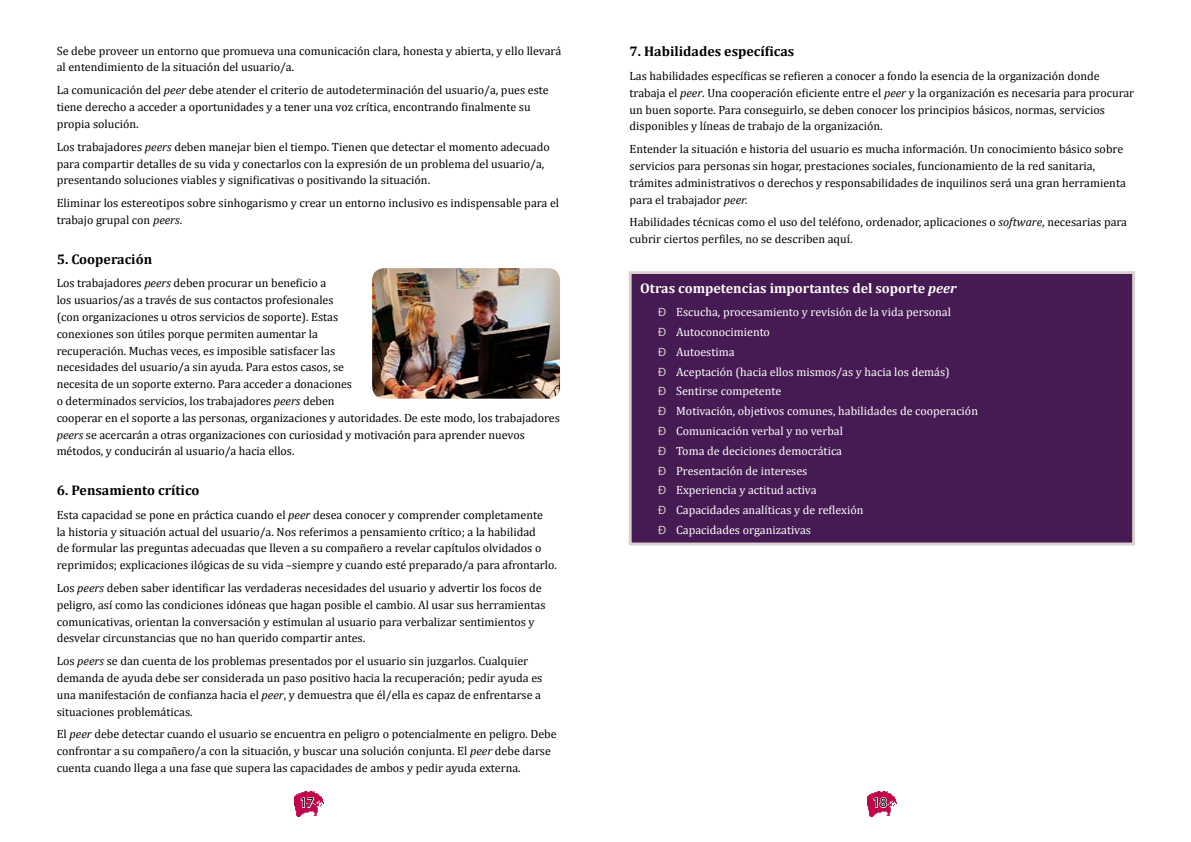
<style>
.page{position:relative;width:1191px;height:842px;background:#fff}
.page>*{position:absolute;margin:0;border:0;box-sizing:border-box;transform-origin:0 0}
.t1{font:700 14px "Cambria";color:#000}
.t2{font:700 14px "Cambria";color:#fff}
.t3{font:14px "Myriad Pro";color:#000}
.t4{font:12px/16.8px "Cambria";color:#000}
.t5{font:12px/19.8px "Cambria";color:#fff}
.s1{font-style:italic}
.s2{font-family:"Myriad Pro";color:#d9d2ce}
</style>
<div class="page">
<img style="left:294px;top:792px;width:30px;height:24px">
<svg style="left:299px;top:797px;width:16px;height:11px"></svg>
<img style="left:867px;top:792px;width:29px;height:24px">
<svg style="left:872px;top:796px;width:16px;height:13px"></svg>
<div style="left:630px;top:273px;width:503px;height:271px;background:#461a52"></div>
<div style="left:629px;top:271px;width:506px;height:274px;border:3px solid #d9d2ce"></div>
<img style="left:372px;top:268px;width:188px;height:131px">
<p class="t4" style="left:57px;top:42px;width:506px">Se debe proveer un entorno que promueva una comunicación clara, honesta y abierta, y ello llevará al entendimiento de la situación del usuario/a.</p>
<p class="t4" style="left:57px;top:82px;width:493px">La comunicación del <span class="s1">peer</span> debe atender el criterio de autodeterminación del usuario/a, pues este tiene derecho a acceder a oportunidades y a tener una voz crítica, encontrando finalmente su propia solución.</p>
<p class="t4" style="left:57px;top:138px;width:494px">Los trabajadores <span class="s1">peers</span> deben manejar bien el tiempo. Tienen que detectar el momento adecuado para compartir detalles de su vida y conectarlos con la expresión de un problema del usuario/a, presentando soluciones viables y significativas o positivando la situación.</p>
<p class="t4" style="left:57px;top:195px;width:504px">Eliminar los estereotipos sobre sinhogarismo y crear un entorno inclusivo es indispensable para el trabajo grupal con <span class="s1">peers</span>.</p>
<p class="t1" style="left:57px;top:249px;width:97px">5. Cooperación</p>
<p class="t4" style="left:57px;top:275px;width:504px">Los trabajadores <span class="s1">peers</span> deben procurar un beneficio a<br>los usuarios/as a través de sus contactos profesionales<br>(con organizaciones u otros servicios de soporte). Estas<br>conexiones son útiles porque permiten aumentar la<br>recuperación. Muchas veces, es imposible satisfacer las<br>necesidades del usuario/a sin ayuda. Para estos casos, se<br>necesita de un soporte externo. Para acceder a donaciones<br>o determinados servicios, los trabajadores <span class="s1">peers</span> deben<br>cooperar en el soporte a las personas, organizaciones y autoridades. De este modo, los trabajadores <span class="s1">peers</span> se acercarán a otras organizaciones con curiosidad y motivación para aprender nuevos métodos, y conducirán al usuario/a hacia ellos.</p>
<p class="t1" style="left:57px;top:480px;width:144px">6. Pensamiento crítico</p>
<p class="t4" style="left:57px;top:506px;width:501px">Esta capacidad se pone en práctica cuando el <span class="s1">peer</span> desea conocer y comprender completamente<br>la historia y situación actual del usuario/a. Nos referimos a pensamiento crítico; a la habilidad<br>de formular las preguntas adecuadas que lleven a su compañero a revelar capítulos olvidados o reprimidos; explicaciones ilógicas de su vida –siempre y cuando esté preparado/a para afrontarlo.</p>
<p class="t4" style="left:57px;top:579px;width:490px">Los <span class="s1">peers</span> deben saber identificar las verdaderas necesidades del usuario y advertir los focos de peligro, así como las condiciones idóneas que hagan posible el cambio. Al usar sus herramientas comunicativas, orientan la conversación y estimulan al usuario para verbalizar sentimientos y desvelar circunstancias que no han querido compartir antes.</p>
<p class="t4" style="left:57px;top:653px;width:487px">Los <span class="s1">peers</span> se dan cuenta de los problemas presentados por el usuario sin juzgarlos. Cualquier demanda de ayuda debe ser considerada un paso positivo hacia la recuperación; pedir ayuda es una manifestación de confianza hacia el <span class="s1">peer</span>, y demuestra que él/ella es capaz de enfrentarse a situaciones problemáticas.</p>
<p class="t4" style="left:57px;top:726px;width:501px">El <span class="s1">peer</span> debe detectar cuando el usuario se encuentra en peligro o potencialmente en peligro. Debe confrontar a su compañero/a con la situación, y buscar una solución conjunta. El <span class="s1">peer</span> debe darse cuenta cuando llega a una fase que supera las capacidades de ambos y pedir ayuda externa.</p>
<p class="t1" style="left:629px;top:42px;width:166px">7. Habilidades específicas</p>
<p class="t4" style="left:629px;top:68px;width:506px">Las habilidades específicas se refieren a conocer a fondo la esencia de la organización donde trabaja el <span class="s1">peer</span>. Una cooperación eficiente entre el <span class="s1">peer</span> y la organización es necesaria para procurar un buen soporte. Para conseguirlo, se deben conocer los principios básicos, normas, servicios disponibles y líneas de trabajo de la organización.</p>
<p class="t4" style="left:629px;top:141px;width:498px">Entender la situación e historia del usuario es mucha información. Un conocimiento básico sobre servicios para personas sin hogar, prestaciones sociales, funcionamiento de la red sanitaria, trámites administrativos o derechos y responsabilidades de inquilinos será una gran herramienta para el trabajador <span class="s1">peer.</span></p>
<p class="t4" style="left:629px;top:214px;width:499px">Habilidades técnicas como el uso del teléfono, ordenador, aplicaciones o <span class="s1">software</span>, necesarias para cubrir ciertos perfiles, no se describen aquí.</p>
<p class="t2" style="left:640px;top:279px;width:318px">Otras competencias importantes del soporte <span class="s1">peer</span></p>
<p class="t5" style="left:658px;top:302px;width:321px"><span class="s2">Ð</span> Escucha, procesamiento y revisión de la vida personal<br><span class="s2">Ð</span> Autoconocimiento<br><span class="s2">Ð</span> Autoestima<br><span class="s2">Ð</span> Aceptación (hacia ellos mismos/as y hacia los demás)<br><span class="s2">Ð</span> Sentirse competente<br><span class="s2">Ð</span> Motivación, objetivos comunes, habilidades de cooperación <span class="s2">Ð</span> Comunicación verbal y no verbal<br><span class="s2">Ð</span> Toma de deciciones democrática<br><span class="s2">Ð</span> Presentación de intereses<br><span class="s2">Ð</span> Experiencia y actitud activa<br><span class="s2">Ð</span> Capacidades analíticas y de reflexión<br><span class="s2">Ð</span> Capacidades organizativas</p>
<p class="t3" style="left:300px;top:794px;width:16px">17</p>
<p class="t3" style="left:872px;top:794px;width:16px">18</p>
</div>
